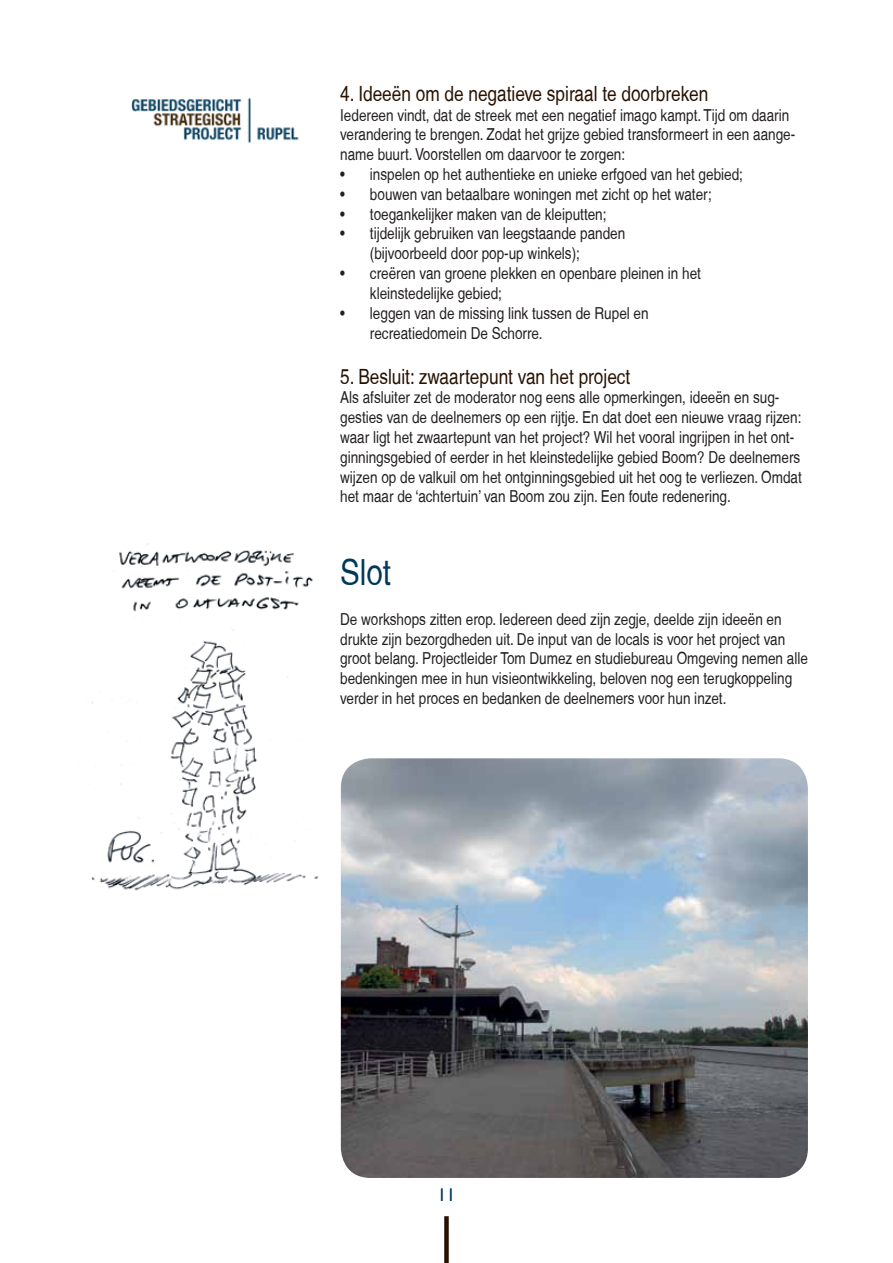
<style>
.page{position:relative;width:893px;height:1263px;background:#fff}
.page>*{position:absolute;margin:0;border:0;box-sizing:border-box;transform-origin:0 0}
.t1{font:condensed 36px "Helvetica";color:#00395a}
.t2{font:condensed 21px "Helvetica";color:#271100}
.t3{font:18px "Gill Sans";color:#00395a}
.t4{font:condensed 16.5px/19.8px "Helvetica";color:#231f20}
</style>
<div class="page">
<img style="left:131px;top:98px;width:168px;height:45px">
<div style="left:444px;top:1216px;width:5px;height:47px;background:#271100"></div>
<img style="left:77px;top:543px;width:241px;height:348px">
<img style="left:341px;top:758px;width:467px;height:420px">
<p class="t2" style="left:340px;top:81px;width:370px">4. Ideeën om de negatieve spiraal te doorbreken</p>
<p class="t4" style="left:340px;top:105px;width:457px">Iedereen vindt, dat de streek met een negatief imago kampt. Tijd om daarin verandering te brengen. Zodat het grijze gebied transformeert in een aange&shy;name buurt. Voorstellen om daarvoor te zorgen:</p>
<p class="t4" style="left:340px;top:164px;width:404px">• inspelen op het authentieke en unieke erfgoed van het gebied;</p>
<p class="t4" style="left:340px;top:184px;width:373px">• bouwen van betaalbare woningen met zicht op het water;</p>
<p class="t4" style="left:340px;top:204px;width:268px">• toegankelijker maken van de kleiputten;</p>
<p class="t4" style="left:370px;top:224px;width:257px;text-indent:-30px">• tijdelijk gebruiken van leegstaande panden (bijvoorbeeld door pop-up winkels);</p>
<p class="t4" style="left:370px;top:263px;width:333px;text-indent:-30px">• creëren van groene plekken en openbare pleinen in het kleinstedelijke gebied;</p>
<p class="t4" style="left:370px;top:303px;width:280px;text-indent:-30px">• leggen van de missing link tussen de Rupel en recreatiedomein De Schorre.</p>
<p class="t2" style="left:340px;top:364px;width:292px">5. Besluit: zwaartepunt van het project</p>
<p class="t4" style="left:340px;top:388px;width:463px">Als afsluiter zet de moderator nog eens alle opmerkingen, ideeën en sug&shy;gesties van de deelnemers op een rijtje. En dat doet een nieuwe vraag rijzen: waar ligt het zwaartepunt van het project? Wil het vooral ingrijpen in het ont&shy;ginningsgebied of eerder in het kleinstedelijke gebied Boom? De deelnemers wijzen op de valkuil om het ontginningsgebied uit het oog te verliezen. Omdat het maar de ‘achtertuin’ van Boom zou zijn. Een foute redenering.</p>
<h1 class="t1" style="left:340px;top:552px;width:52px">Slot</h1>
<p class="t4" style="left:340px;top:609px;width:469px">De workshops zitten erop. Iedereen deed zijn zegje, deelde zijn ideeën en drukte zijn bezorgdheden uit. De input van de locals is voor het project van groot belang. Projectleider Tom Dumez en studiebureau Omgeving nemen alle bedenkingen mee in hun visieontwikkeling, beloven nog een terugkoppeling verder in het proces en bedanken de deelnemers voor hun inzet.</p>
<p class="t3" style="left:437px;top:1184px;width:19px">11</p>
</div>
